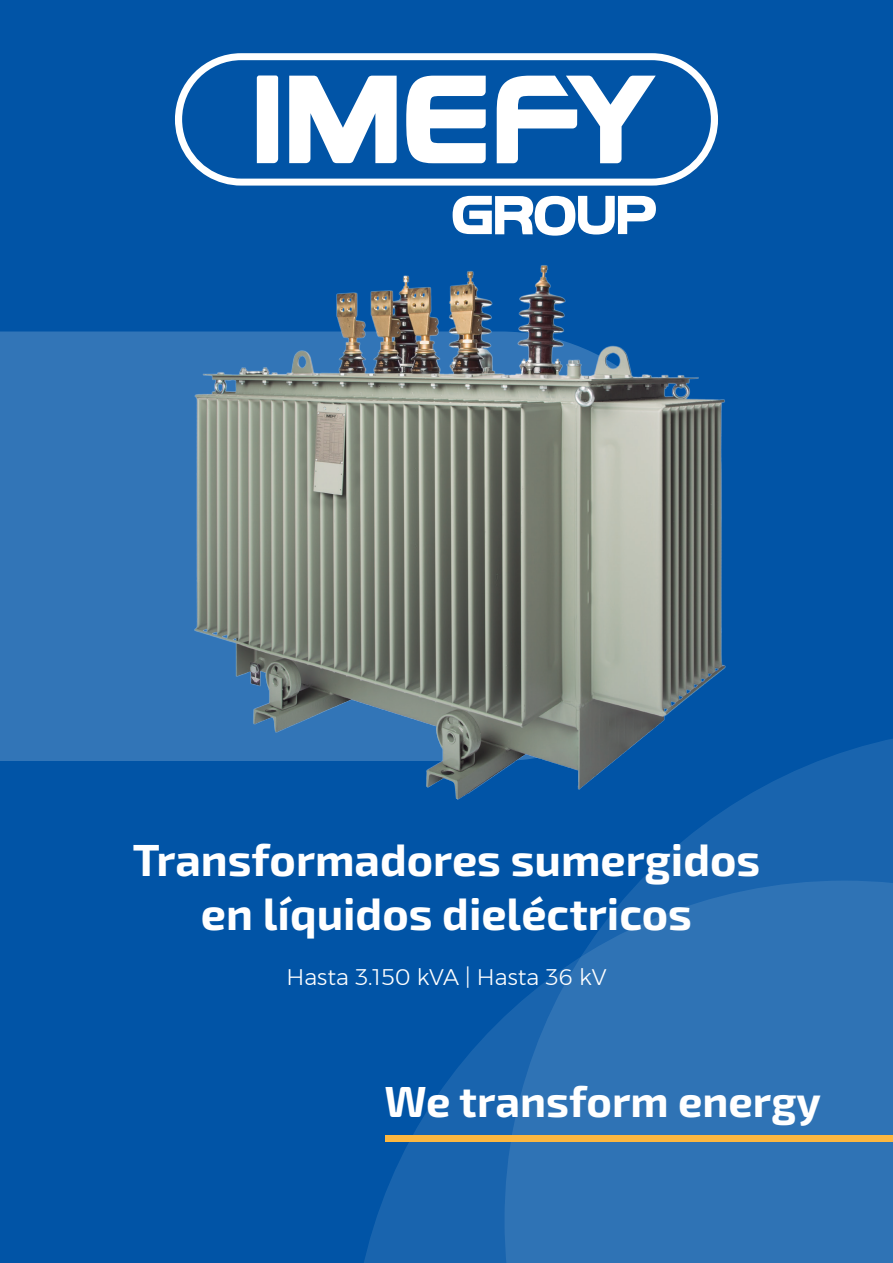
<style>
.page{position:relative;width:893px;height:1263px;background:#0154a6}
.page>*{position:absolute;margin:0;border:0;box-sizing:border-box;transform-origin:0 0}
.t1{font:700 45px/54px "Exo 2";color:#fff;text-align:center}
.t2{font:700 43.5px "Exo 2";color:#fff}
.t3{font:300 22.5px "Montserrat";color:#fff}
</style>
<div class="page">
<div style="left:0;top:331px;width:96px;height:430px;background:#3275b7"></div>
<svg style="left:364px;top:1017px;width:140px;height:246px;fill:#1964ae"></svg>
<svg style="left:504px;top:739px;width:389px;height:524px;background:#256cb1"></svg>
<div style="left:385px;top:1135px;width:508px;height:6px;background:#fcb740"></div>
<img style="left:96px;top:265px;width:701px;height:546px">
<svg style="left:175px;top:53px;width:543px;height:133px"></svg>
<div style="left:257px;top:75px;width:21px;height:88px;background:#fff"></div>
<svg style="left:289px;top:76px;width:108px;height:87px"></svg>
<svg style="left:406px;top:76px;width:80px;height:87px"></svg>
<svg style="left:453px;top:196px;width:203px;height:40px"></svg>
<p class="t1" style="left:133px;top:834px;width:629px">Transformadores sumergidos en líquidos dieléctricos</p>
<p class="t3" style="left:286px;top:960px;width:321px">Hasta 3.150 kVA | Hasta 36 kV</p>
<p class="t2" style="left:385px;top:1075px;width:438px">We transform energy</p>
</div>
